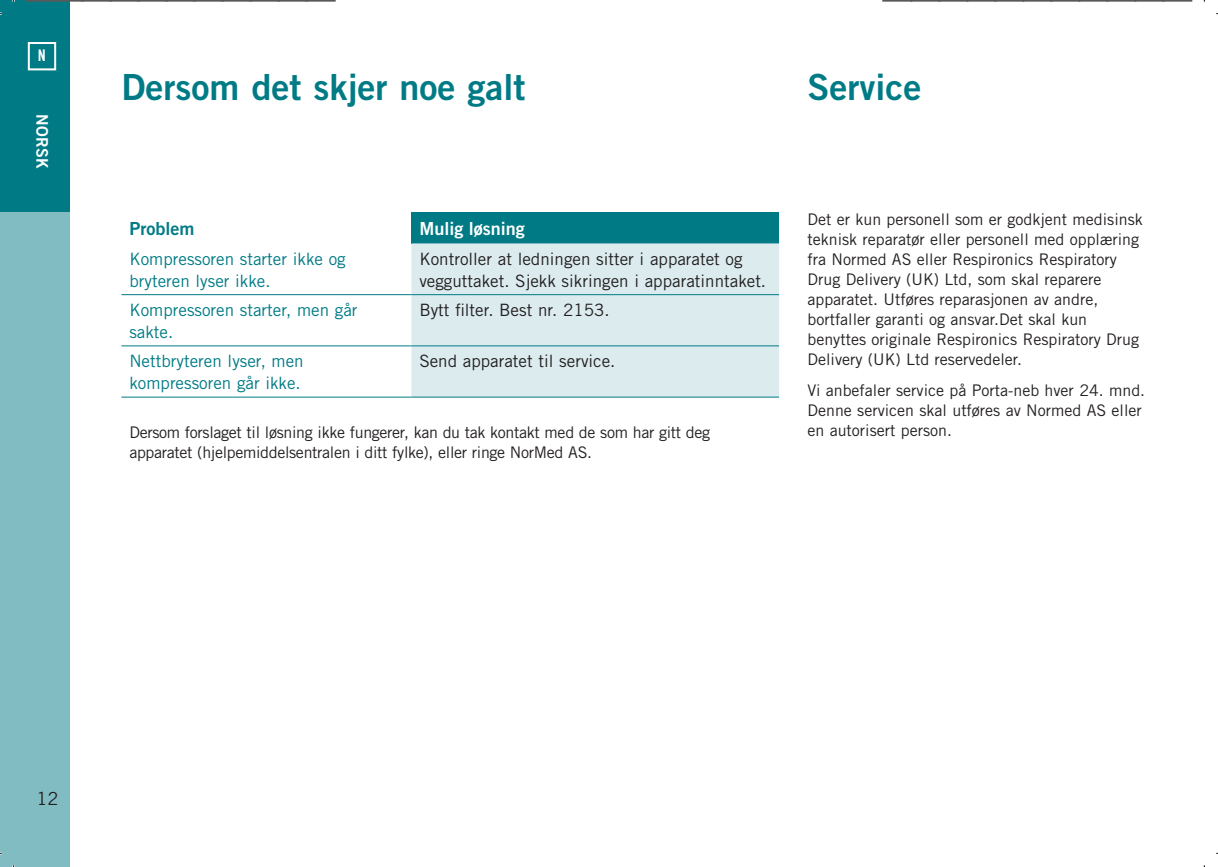
<style>
.page{position:relative;width:1218px;height:867px;background:#fff}
.page>*{position:absolute;margin:0;border:0;box-sizing:border-box;transform-origin:0 0}
.t1{font:36px "Trade Gothic Bold Two";color:#007b85}
.t2{font:18px "Trade Gothic Bold Two";color:#fff}
.t3{font:18px "Trade Gothic Bold Two";color:#007b85}
.t4{font:18px "Trade Gothic";color:#231f20}
.t5{font:17px/22px "Trade Gothic";color:#231f20}
.t6{font:17px/22px "Trade Gothic";color:#007b85}
.t7{font:16px/20px "Trade Gothic";color:#231f20}
.t8{font:16px/20px "Trade Gothic";letter-spacing:-.02em;color:#231f20}
.t9{font:16px "Trade Gothic Bold Two";letter-spacing:.01em;color:#fff}
.t10{font:16px "Trade Gothic Bold Cond Twenty";color:#fff}
</style>
<div class="page">
<div style="left:0;top:212px;width:70px;height:654px;background:#81bcc3"></div>
<div style="left:0;top:0;width:70px;height:212px;background:#007b85"></div>
<div style="left:28px;top:42px;width:28px;height:28px;border:2px solid #fff"></div>
<div style="left:411px;top:212px;width:368px;height:31px;background:#007b85"></div>
<div style="left:411px;top:243px;width:368px;height:153px;background:#dbebee"></div>
<hr style="left:121px;top:294px;width:290px;height:1px;background:#007b85">
<hr style="left:411px;top:294px;width:368px;height:1px;background:#007b85">
<hr style="left:121px;top:345px;width:290px;height:1px;background:#007b85">
<hr style="left:411px;top:345px;width:368px;height:1px;background:#007b85">
<hr style="left:121px;top:396px;width:290px;height:1px;background:#007b85">
<hr style="left:411px;top:396px;width:368px;height:1px;background:#007b85">
<svg style="left:26px;top:0;width:310px;height:2px"></svg>
<svg style="left:882px;top:0;width:310px;height:2px"></svg>
<p class="t10" style="left:38px;top:46px;width:9px">N</p>
<p class="t9" style="left:52px;top:114px;width:55px;rotate:90deg">NORSK</p>
<h1 class="t1" style="left:121px;top:64px;width:406px">Dersom det skjer noe galt</h1>
<h1 class="t1" style="left:807px;top:64px;width:115px">Service</h1>
<p class="t3" style="left:129px;top:217px;width:66px">Problem</p>
<p class="t2" style="left:419px;top:217px;width:107px">Mulig løsning</p>
<p class="t6" style="left:129px;top:247px;width:218px">Kompressoren starter ikke og bryteren lyser ikke.</p>
<p class="t5" style="left:419px;top:247px;width:348px">Kontroller at ledningen sitter i apparatet og vegguttaket. Sjekk sikringen i apparatinntaket.</p>
<p class="t6" style="left:129px;top:298px;width:230px">Kompressoren starter, men går sakte.</p>
<p class="t5" style="left:419px;top:298px;width:192px">Bytt filter. Best nr. 2153.</p>
<p class="t6" style="left:129px;top:350px;width:176px">Nettbryteren lyser, men kompressoren går ikke.</p>
<p class="t5" style="left:419px;top:350px;width:198px">Send apparatet til service.</p>
<p class="t8" style="left:129px;top:421px;width:582px">Dersom forslaget til løsning ikke fungerer, kan du tak kontakt med de som har gitt deg apparatet (hjelpemiddelsentralen i ditt fylke), eller ringe NorMed AS.</p>
<p class="t7" style="left:807px;top:209px;width:337px">Det er kun personell som er godkjent medisinsk teknisk reparatør eller personell med opplæring fra Normed AS eller Respironics Respiratory Drug Delivery (UK) Ltd, som skal reparere apparatet. Utføres reparasjonen av andre, bortfaller garanti og ansvar.Det skal kun benyttes originale Respironics Respiratory Drug Delivery (UK) Ltd reservedeler.</p>
<p class="t7" style="left:807px;top:380px;width:339px">Vi anbefaler service på Porta-neb hver 24. mnd.<br>Denne servicen skal utføres av Normed AS eller en autorisert person.</p>
<p class="t4" style="left:36px;top:787px;width:23px">12</p>
</div>
